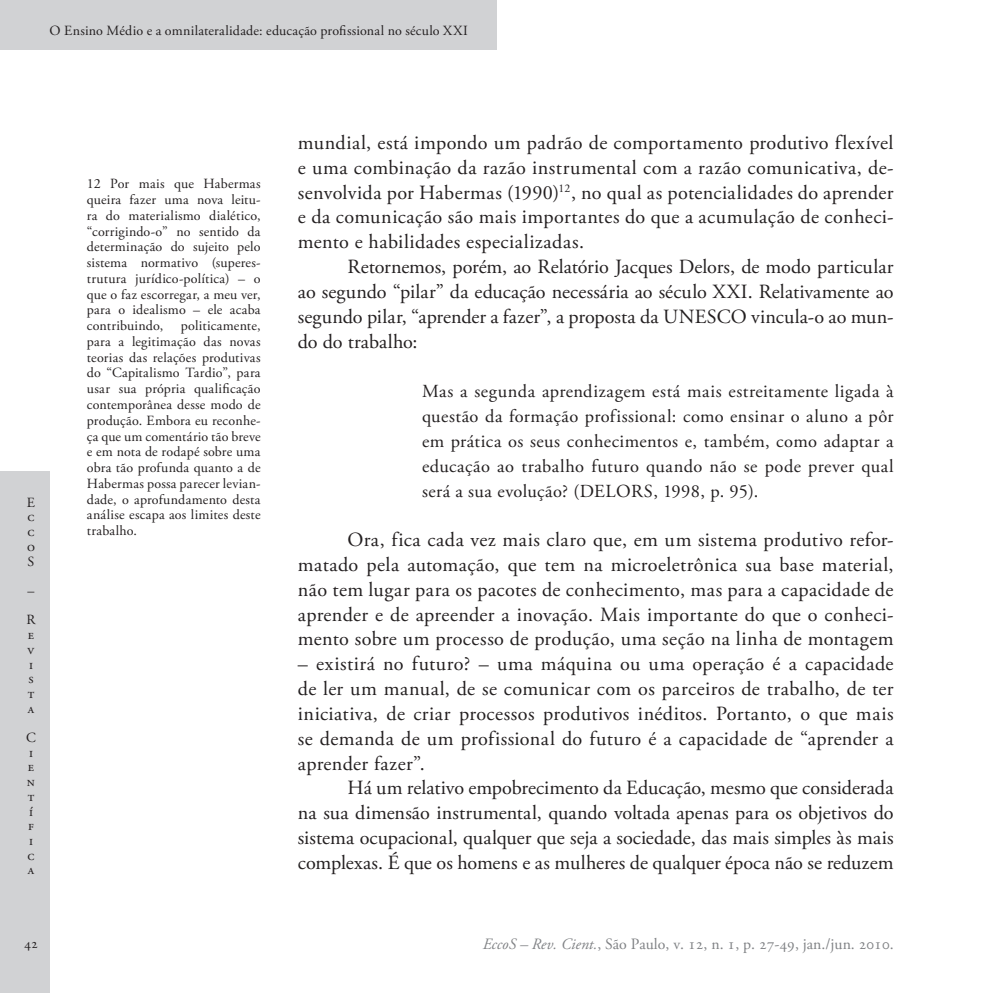
<style>
.page{position:relative;width:993px;height:993px;background:#fff}
.page>*{position:absolute;margin:0;border:0;box-sizing:border-box;transform-origin:0 0}
.Ec_Normal{font:20.12px/24.8px "Adobe Garamond Pro";letter-spacing:.015em;color:#231f20;text-align:justify}
.Ec_Normal_-_citação{font:18.38px/24.8px "Adobe Garamond Pro";letter-spacing:.02em;color:#231f20;text-align:justify}
.t1{font:15.75px "Adobe Garamond Pro";color:#808285}
.Ec_Nota{font:14px/15.8px "Adobe Garamond Pro";letter-spacing:.015em;color:#231f20;text-align:justify}
.s1{font-style:italic}
</style>
<div class="page">
<div style="left:0;top:0;width:496px;height:50px;background:#d1d2d4"></div>
<div style="left:0;top:471px;width:50px;height:521px;background:#d1d2d4"></div>
<p class="Ec_Nota" style="left:50px;top:23px;width:419px">O Ensino Médio e a omnilateralidade: educação profissional no século XXI</p>
<p class="Ec_Nota" style="left:27px;top:495px;width:10px;line-height:14.7px">E c c o S</p>
<p class="Ec_Nota" style="left:26px;top:576px;width:11px;line-height:29.4px">–<br>R</p>
<p class="Ec_Nota" style="left:28px;top:627px;width:8px;line-height:14.7px">e v i s t a</p>
<p class="Ec_Nota" style="left:26px;top:730px;width:11px;line-height:14.7px;text-align:left">C i e n t í f i c a</p>
<p class="Ec_Nota" style="left:87px;top:176px;width:175px">12 Por mais que Habermas queira fazer uma nova leitu&shy;ra do materialismo dialético, “corrigindo-o” no sentido da determinação do sujeito pelo sistema normativo (superes&shy;trutura jurídico-política) – o que o faz escorregar, a meu ver, para o idealismo – ele acaba contribuindo,</p>
<p class="Ec_Nota" style="left:87px;top:318px;width:175px;text-indent:94px">politicamente, para a legitimação das novas teorias das relações produtivas do “Capitalismo Tardio”, para usar sua própria qualificação contemporânea desse modo de produção. Embora eu reconhe&shy;ça que um comentário tão breve e em nota de rodapé sobre uma obra tão profunda quanto a de Habermas possa parecer levian&shy;dade, o aprofundamento desta análise escapa aos limites deste trabalho.</p>
<p class="Ec_Normal" style="left:298px;top:131px;width:597px">mundial, está impondo um padrão de comportamento produtivo flexível e uma combinação da razão instrumental com a razão comunicativa, de&shy;senvolvida por Habermas (1990)<sup>12</sup>, no qual as potencialidades do aprender e da comunicação são mais importantes do que a acumulação de conheci&shy;mento e habilidades especializadas.</p>
<p class="Ec_Normal" style="left:298px;top:255px;width:597px;text-indent:50px">Retornemos, porém, ao Relatório Jacques Delors, de modo particular ao segundo “pilar” da educação necessária ao século XXI. Relativamente ao segundo pilar, “aprender a fazer”, a proposta da UNESCO vincula-o ao mun&shy;do do trabalho:</p>
<p class="Ec_Normal_-_citação" style="left:422px;top:379px;width:473px">Mas a segunda aprendizagem está mais estreitamente ligada à questão da formação profissional: como ensinar o aluno a pôr em prática os seus conhecimentos e, também, como adaptar a educação ao trabalho futuro quando não se pode prever qual será a sua evolução? (DELORS, 1998, p. 95).</p>
<p class="Ec_Normal" style="left:298px;top:528px;width:597px;text-indent:50px">Ora, fica cada vez mais claro que, em um sistema produtivo refor&shy;matado pela automação, que tem na microeletrônica sua base material, não tem lugar para os pacotes de conhecimento, mas para a capacidade de aprender e de apreender a inovação. Mais importante do que o conheci&shy;mento sobre um processo de produção, uma seção na linha de montagem</p>
<p class="Ec_Normal" style="left:298px;top:652px;width:597px">– existirá no futuro? – uma máquina ou uma operação é a capacidade de ler um manual, de se comunicar com os parceiros de trabalho, de ter iniciativa, de criar processos produtivos inéditos. Portanto, o que mais se demanda de um profissional do futuro é a capacidade de “aprender a aprender fazer”.</p>
<p class="Ec_Normal" style="left:298px;top:776px;width:597px;text-indent:50px">Há um relativo empobrecimento da Educação, mesmo que considerada na sua dimensão instrumental, quando voltada apenas para os objetivos do sistema ocupacional, qualquer que seja a sociedade, das mais simples às mais complexas. É que os homens e as mulheres de qualquer época não se reduzem</p>
<p class="Ec_Nota" style="left:24px;top:936px;width:15px">42</p>
<p class="t1" style="left:482px;top:934px;width:412px"><span class="s1">EccoS – Rev. Cient.</span>, São Paulo, v. 12, n. 1, p. 27-49, jan./jun. 2010.</p>
</div>
